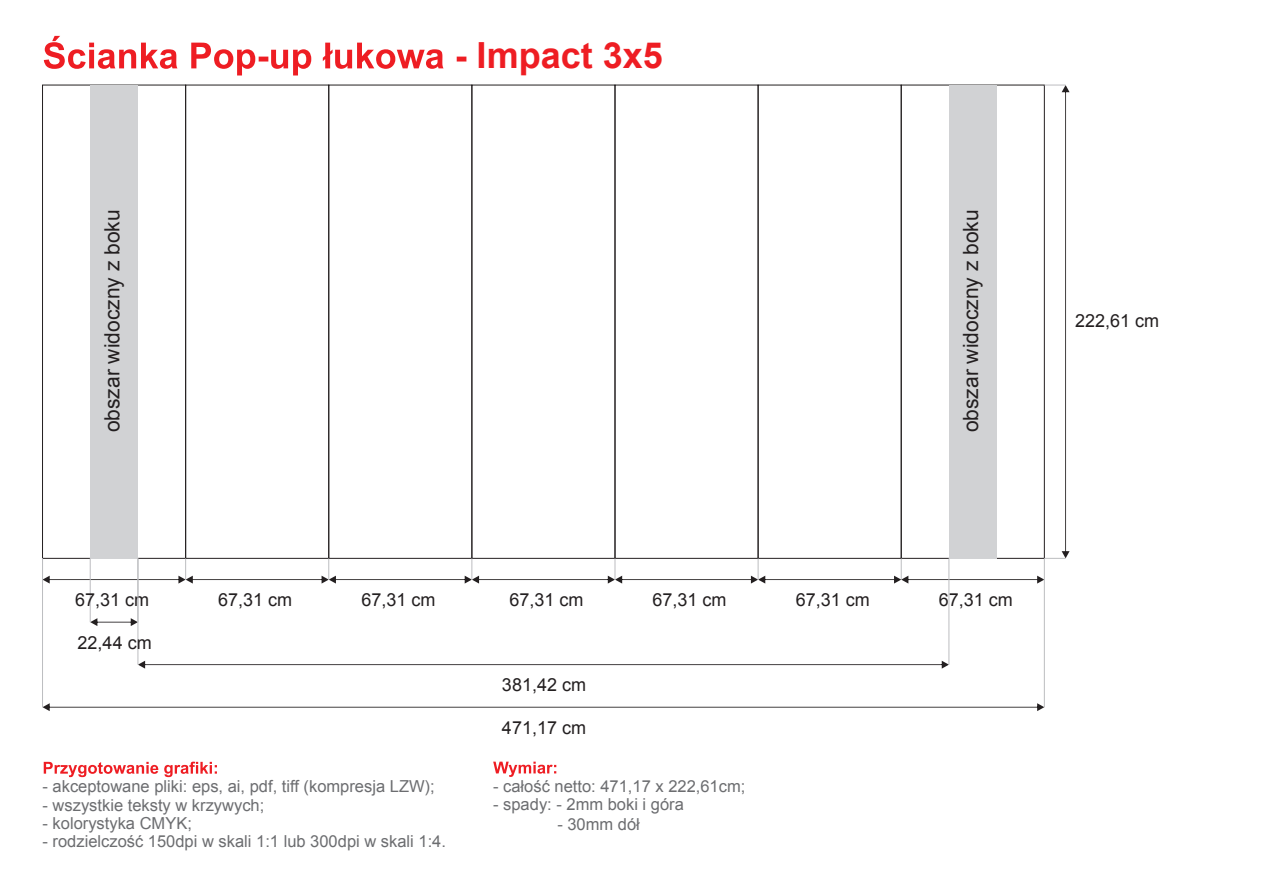
<style>
.page{position:relative;width:1263px;height:893px;background:#fff}
.page>*{position:absolute;margin:0;border:0;box-sizing:border-box;transform-origin:0 0}
.t1{font:700 36px "Arial";color:#ee1d23}
.t2{font:21px "Arial";color:#231f20}
.t3{font:18px "Arial";color:#231f20}
.t4{font:16.5px "Arial";color:#6c6d70}
</style>
<div class="page">
<svg style="left:44px;top:36px;width:422px;height:39px"></svg>
<svg style="left:44px;top:762px;width:173px;height:15px"></svg>
<svg style="left:493px;top:762px;width:63px;height:15px"></svg>
<svg style="left:138px;top:661px;width:810px;height:8px"></svg>
<svg style="left:43px;top:703px;width:1001px;height:8px"></svg>
<svg style="left:90px;top:618px;width:47px;height:8px"></svg>
<hr style="left:42px;top:558px;width:1px;height:149px;background:#bcbdc0">
<hr style="left:90px;top:558px;width:1px;height:64px;background:#bcbdc0">
<hr style="left:137px;top:558px;width:1px;height:107px;background:#bcbdc0">
<hr style="left:948px;top:558px;width:1px;height:107px;background:#bcbdc0">
<hr style="left:1044px;top:558px;width:1px;height:149px;background:#bcbdc0">
<svg style="left:42px;top:85px;width:1027px;height:499px"></svg>
<p class="t2" style="left:98px;top:432px;width:224px;rotate:-90deg">obszar widoczny z boku</p>
<h1 class="t1" style="left:477px;top:32px;width:188px">Impact 3x5</h1>
<p class="t2" style="left:957px;top:432px;width:224px;rotate:-90deg">obszar widoczny z boku</p>
<p class="t3" style="left:1075px;top:309px;width:86px">222,61 cm</p>
<p class="t3" style="left:75px;top:588px;width:76px">67,31 cm</p>
<p class="t3" style="left:218px;top:588px;width:76px">67,31 cm</p>
<p class="t3" style="left:78px;top:630px;width:76px">22,44 cm</p>
<p class="t3" style="left:361px;top:588px;width:76px">67,31 cm</p>
<p class="t3" style="left:509px;top:588px;width:76px">67,31 cm</p>
<p class="t3" style="left:653px;top:588px;width:76px">67,31 cm</p>
<p class="t3" style="left:502px;top:673px;width:86px">381,42 cm</p>
<p class="t3" style="left:502px;top:715px;width:86px">471,17 cm</p>
<p class="t4" style="left:43px;top:775px;width:394px">- akceptowane pliki: eps, ai, pdf, tiff (kompresja LZW);</p>
<p class="t4" style="left:43px;top:794px;width:223px">- wszystkie teksty w krzywych;</p>
<p class="t4" style="left:43px;top:812px;width:151px">- kolorystyka CMYK;</p>
<p class="t4" style="left:43px;top:831px;width:405px">- rodzielczość 150dpi w skali 1:1 lub 300dpi w skali 1:4.</p>
<p class="t4" style="left:493px;top:775px;width:254px">- całość netto: 471,17 x 222,61cm;</p>
<p class="t4" style="left:493px;top:794px;width:192px">- spady: - 2mm boki i góra</p>
<p class="t4" style="left:557px;top:813px;width:84px">- 30mm dół</p>
<p class="t3" style="left:796px;top:588px;width:76px">67,31 cm</p>
<p class="t3" style="left:939px;top:588px;width:76px">67,31 cm</p>
</div>
